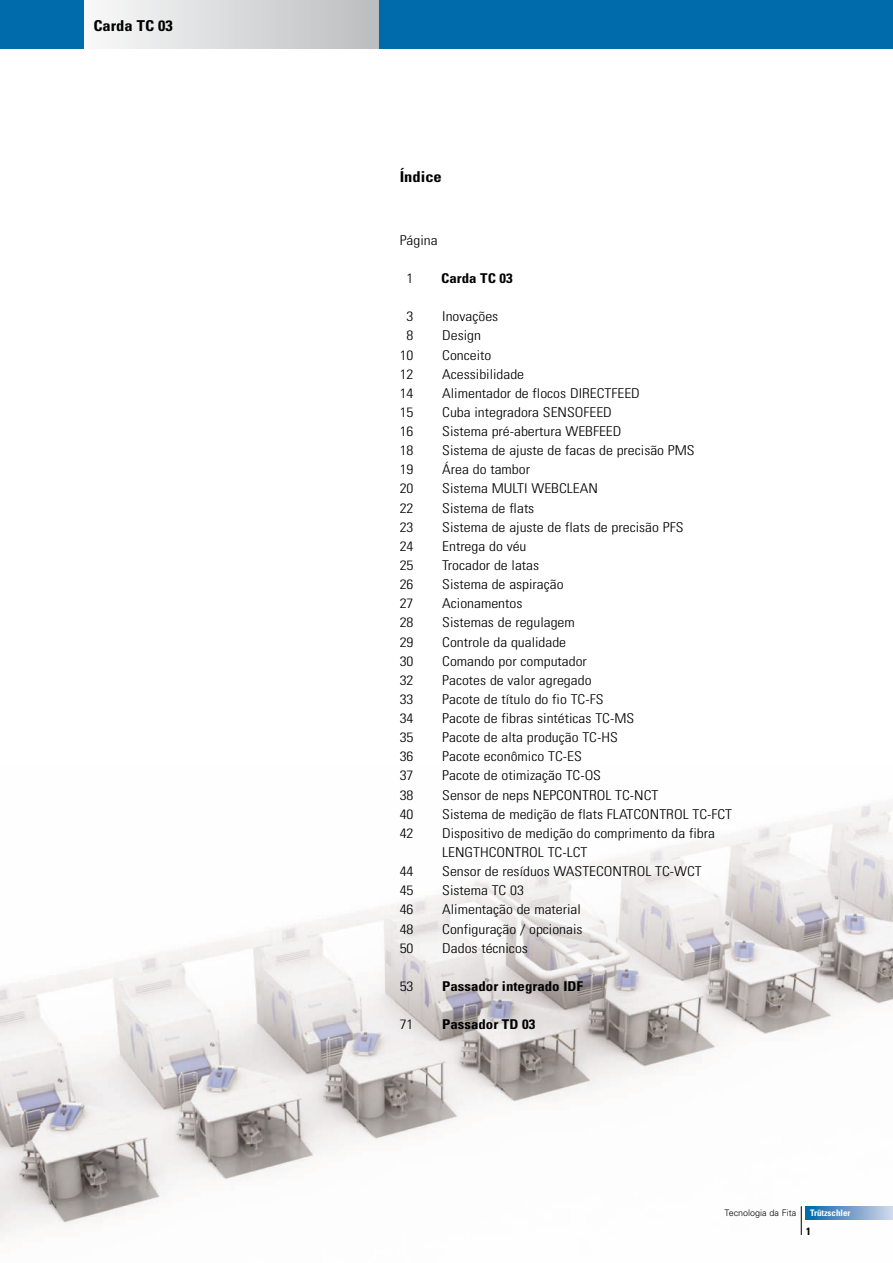
<style>
.page{position:relative;width:893px;height:1263px;background:#fff}
.page>*{position:absolute;margin:0;border:0;box-sizing:border-box;transform-origin:0 0}
.t1{font:700 condensed 15px "Univers";color:#000;scale:1.1 1}
.t2{font:300 condensed 13.5px/19.2px "Univers";color:#000;scale:1.15 1}
.t3{font:700 condensed 13.5px "Univers";color:#000;scale:1.1 1}
.t4{font:700 condensed 10.5px "Univers";color:#000}
.t5{font:300 9px "Univers";color:#000}
.t6{font:700 condensed 9px "Univers";color:#fff}
</style>
<div class="page">
<div style="left:0;top:1px;width:892px;height:48px;background:#006baa"></div>
<img style="left:0;top:804px;width:892px;height:431px">
<svg style="left:806px;top:1206px;width:86px;height:13px"></svg>
<svg style="left:801px;top:1206px;width:1px;height:29px"></svg>
<div style="left:85px;top:1px;width:293px;height:48px;background:linear-gradient(to right,#f9f9f9,#bbbdbf)"></div>
<p class="t1" style="left:93px;top:20px;width:74px">Carda TC 03</p>
<p class="t1" style="left:399px;top:171px;width:40px">Índice</p>
<p class="t2" style="left:399px;top:232px;width:34px">Página</p>
<p class="t2" style="left:406px;top:270px;width:7px">1</p>
<p class="t3" style="left:441px;top:273px;width:67px">Carda TC 03</p>
<p class="t2" style="left:406px;top:308px;width:7px">3</p>
<p class="t2" style="left:442px;top:308px;width:50px">Inovações</p>
<p class="t2" style="left:406px;top:327px;width:7px">8</p>
<p class="t2" style="left:442px;top:327px;width:35px">Design</p>
<p class="t2" style="left:399px;top:347px;width:13px">10</p>
<p class="t2" style="left:442px;top:347px;width:44px">Conceito</p>
<p class="t2" style="left:399px;top:366px;width:13px">12</p>
<p class="t2" style="left:442px;top:366px;width:73px">Acessibilidade</p>
<p class="t2" style="left:399px;top:385px;width:13px">14</p>
<p class="t2" style="left:442px;top:385px;width:173px">Alimentador de flocos DIRECTFEED</p>
<p class="t2" style="left:399px;top:404px;width:13px">15</p>
<p class="t2" style="left:442px;top:404px;width:149px">Cuba integradora SENSOFEED</p>
<p class="t2" style="left:399px;top:423px;width:13px">16</p>
<p class="t2" style="left:442px;top:423px;width:157px">Sistema pré-abertura WEBFEED</p>
<p class="t2" style="left:399px;top:442px;width:13px">18</p>
<p class="t2" style="left:442px;top:442px;width:221px">Sistema de ajuste de facas de precisão PMS</p>
<p class="t2" style="left:399px;top:461px;width:13px">19</p>
<p class="t2" style="left:442px;top:461px;width:78px">Área do tambor</p>
<p class="t2" style="left:399px;top:480px;width:13px">20</p>
<p class="t2" style="left:442px;top:480px;width:137px">Sistema MULTI WEBCLEAN</p>
<p class="t2" style="left:399px;top:500px;width:13px">22</p>
<p class="t2" style="left:442px;top:500px;width:82px">Sistema de flats</p>
<p class="t2" style="left:399px;top:519px;width:13px">23</p>
<p class="t2" style="left:442px;top:519px;width:211px">Sistema de ajuste de flats de precisão PFS</p>
<p class="t2" style="left:399px;top:538px;width:13px">24</p>
<p class="t2" style="left:442px;top:538px;width:75px">Entrega do véu</p>
<p class="t2" style="left:399px;top:557px;width:13px">25</p>
<p class="t2" style="left:442px;top:557px;width:86px">Trocador de latas</p>
<p class="t2" style="left:399px;top:576px;width:13px">26</p>
<p class="t2" style="left:442px;top:576px;width:107px">Sistema de aspiração</p>
<p class="t2" style="left:399px;top:595px;width:13px">27</p>
<p class="t2" style="left:442px;top:595px;width:71px">Acionamentos</p>
<p class="t2" style="left:399px;top:614px;width:13px">28</p>
<p class="t2" style="left:442px;top:614px;width:117px">Sistemas de regulagem</p>
<p class="t2" style="left:399px;top:634px;width:13px">29</p>
<p class="t2" style="left:442px;top:634px;width:109px">Controle da qualidade</p>
<p class="t2" style="left:399px;top:653px;width:13px">30</p>
<p class="t2" style="left:442px;top:653px;width:127px">Comando por computador</p>
<p class="t2" style="left:399px;top:672px;width:13px">32</p>
<p class="t2" style="left:442px;top:672px;width:131px">Pacotes de valor agregado</p>
<p class="t2" style="left:399px;top:691px;width:13px">33</p>
<p class="t2" style="left:442px;top:691px;width:142px">Pacote de título do fio TC-FS</p>
<p class="t2" style="left:399px;top:710px;width:13px">34</p>
<p class="t2" style="left:442px;top:710px;width:168px">Pacote de fibras sintéticas TC-MS</p>
<p class="t2" style="left:399px;top:729px;width:13px">35</p>
<p class="t2" style="left:442px;top:729px;width:154px">Pacote de alta produção TC-HS</p>
<p class="t2" style="left:399px;top:748px;width:13px">36</p>
<p class="t2" style="left:442px;top:748px;width:123px">Pacote econômico TC-ES</p>
<p class="t2" style="left:399px;top:767px;width:13px">37</p>
<p class="t2" style="left:442px;top:767px;width:140px">Pacote de otimização TC-OS</p>
<p class="t2" style="left:399px;top:787px;width:13px">38</p>
<p class="t2" style="left:442px;top:787px;width:189px">Sensor de neps NEPCONTROL TC-NCT</p>
<p class="t2" style="left:399px;top:806px;width:13px">40</p>
<p class="t2" style="left:442px;top:806px;width:253px">Sistema de medição de flats FLATCONTROL TC-FCT</p>
<p class="t2" style="left:399px;top:825px;width:13px">42</p>
<p class="t2" style="left:442px;top:825px;width:239px">Dispositivo de medição do comprimento da fibra<br>LENGTHCONTROL TC-LCT</p>
<p class="t2" style="left:399px;top:863px;width:13px">44</p>
<p class="t2" style="left:442px;top:863px;width:227px">Sensor de resíduos WASTECONTROL TC-WCT</p>
<p class="t2" style="left:399px;top:882px;width:13px">45</p>
<p class="t2" style="left:442px;top:882px;width:73px">Sistema TC 03</p>
<p class="t2" style="left:399px;top:901px;width:13px">46</p>
<p class="t2" style="left:442px;top:901px;width:122px">Alimentação de material</p>
<p class="t2" style="left:399px;top:921px;width:13px">48</p>
<p class="t2" style="left:442px;top:921px;width:123px">Configuração / opcionais</p>
<p class="t2" style="left:399px;top:940px;width:13px">50</p>
<p class="t2" style="left:442px;top:940px;width:76px">Dados técnicos</p>
<p class="t2" style="left:399px;top:978px;width:13px">53</p>
<p class="t3" style="left:442px;top:981px;width:130px">Passador integrado IDF</p>
<p class="t2" style="left:399px;top:1016px;width:13px">71</p>
<p class="t3" style="left:442px;top:1019px;width:86px">Passador TD 03</p>
<p class="t5" style="left:724px;top:1209px;width:73px">Tecnologia da Fita</p>
<p class="t6" style="left:810px;top:1209px;width:42px">Trützschler</p>
<p class="t4" style="left:806px;top:1227px;width:6px">1</p>
</div>
